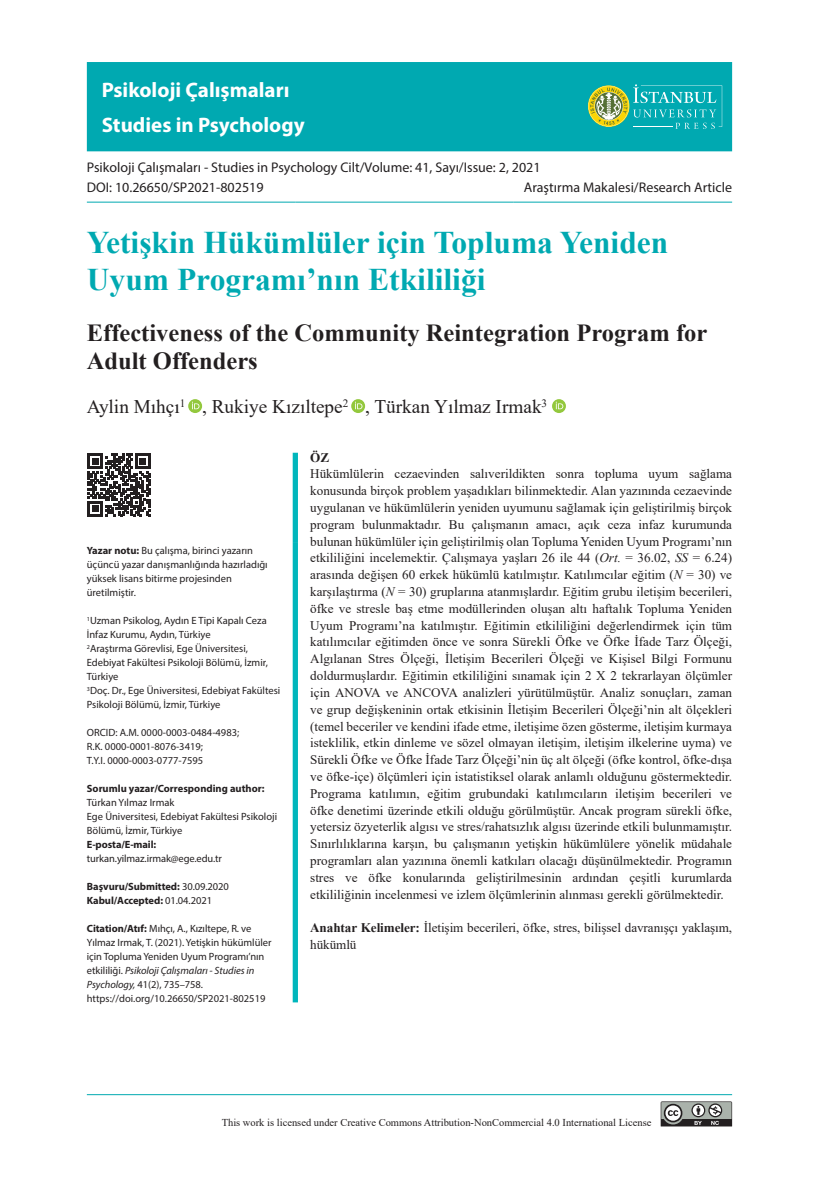
<style>
.page{position:relative;width:819px;height:1191px;background:#fff}
.page>*{position:absolute;margin:0;border:0;box-sizing:border-box;transform-origin:0 0}
.t1{font:700 31.5px/36.8px "Times New Roman";color:#00a9b1}
.t2{font:700 24.5px/28px "Times New Roman";color:#231f20}
.t3{font:700 21px/35px "Myriad Pro";color:#fff}
.t4{font:19.25px "Times New Roman";color:#231f20}
.t5{font:14px/20.5px "Myriad Pro";color:#231f20}
.t6{font:13.12px/16.8px "Times New Roman";letter-spacing:-.005em;color:#231f20;text-align:justify}
.t7{font:700 13.12px "Times New Roman";color:#231f20}
.t8{font:10.5px/14px "Myriad Pro";color:#231f20}
.t9{font:700 10.5px/14px "Myriad Pro";letter-spacing:-.005em;color:#231f20}
.t10{font:10.5px "Times New Roman";color:#231f20}
.s1{font-style:italic}
.s2{font-weight:700}
.s3{font-weight:400}
</style>
<div class="page">
<div style="left:87px;top:62px;width:645px;height:89px;background:#00a9b1"></div>
<hr style="left:87px;top:202px;width:208px;height:1px;background:#00a9b1">
<hr style="left:295px;top:202px;width:218px;height:1px;background:#00a9b1">
<hr style="left:513px;top:202px;width:219px;height:1px;background:#00a9b1">
<div style="left:293px;top:453px;width:5px;height:89px;background:#00b6bc"></div>
<div style="left:293px;top:542px;width:5px;height:460px;background:#00b6bc"></div>
<svg style="left:588px;top:84px;width:134px;height:45px"></svg>
<svg style="left:188px;top:399px;width:14px;height:14px"></svg>
<svg style="left:192px;top:402px;width:7px;height:7px"></svg>
<svg style="left:351px;top:399px;width:14px;height:14px"></svg>
<svg style="left:355px;top:402px;width:7px;height:7px"></svg>
<svg style="left:552px;top:399px;width:14px;height:14px"></svg>
<svg style="left:555px;top:402px;width:8px;height:7px"></svg>
<svg style="left:88px;top:454px;width:62px;height:62px"></svg>
<hr style="left:87px;top:1094px;width:645px;height:1px;background:#00a9b1">
<svg style="left:660px;top:1101px;width:72px;height:25px"></svg>
<h3 class="t3" style="left:102px;top:72px;width:204px">Psikoloji Çalışmaları<br>Studies in Psychology</h3>
<p class="t5" style="left:87px;top:157px;width:455px">Psikoloji Çalışmaları - Studies in Psychology Cilt/Volume: 41, Sayı/Issue: 2, 2021<br>DOI: 10.26650/SP2021-802519</p>
<p class="t5" style="left:524px;top:177px;width:210px">Araştırma Makalesi/Research Article</p>
<h1 class="t1" style="left:87px;top:223px;width:583px">Yetişkin Hükümlüler için Topluma Yeniden<br>Uyum Programı’nın Etkililiği</h1>
<h2 class="t2" style="left:87px;top:318px;width:622px">Effectiveness of the Community Reintegration Program for<br>Adult Offenders</h2>
<h3 class="t4" style="left:87px;top:393px;width:462px">Aylin Mıhçı<sup>1</sup> , Rukiye Kızıltepe<sup>2</sup> , Türkan Yılmaz Irmak<sup>3</sup></h3>
<p class="t7" style="left:310px;top:448px;width:20px">ÖZ</p>
<p class="t6" style="left:310px;top:465px;width:423px">Hükümlülerin cezaevinden salıverildikten sonra topluma uyum sağlama konusunda birçok problem yaşadıkları bilinmektedir. Alan yazınında cezaevinde uygulanan ve hükümlülerin yeniden uyumunu sağlamak için geliştirilmiş birçok program bulunmaktadır. Bu çalışmanın amacı, açık ceza infaz kurumunda bulunan hükümlüler için geliştirilmiş olan Topluma Yeniden Uyum Programı’nın etkililiğini incelemektir. Çalışmaya yaşları 26 ile 44 (<span class="s1">Ort.</span> = 36.02, <span class="s1">SS</span> = 6.24) arasında değişen 60 erkek hükümlü katılmıştır. Katılımcılar eğitim (<span class="s1">N</span> = 30) ve karşılaştırma (<span class="s1">N</span> = 30) gruplarına atanmışlardır. Eğitim grubu iletişim becerileri, öfke ve stresle baş etme modüllerinden oluşan altı haftalık Topluma Yeniden Uyum Programı’na katılmıştır. Eğitimin etkililiğini değerlendirmek için tüm katılımcılar eğitimden önce ve sonra Sürekli Öfke ve Öfke İfade Tarz Ölçeği, Algılanan Stres Ölçeği, İletişim Becerileri Ölçeği ve Kişisel Bilgi Formunu doldurmuşlardır. Eğitimin etkililiğini sınamak için 2 X 2 tekrarlayan ölçümler için ANOVA ve ANCOVA analizleri yürütülmüştür. Analiz sonuçları, zaman ve grup değişkeninin ortak etkisinin İletişim Becerileri Ölçeği’nin alt ölçekleri (temel beceriler ve kendini ifade etme, iletişime özen gösterme, iletişim kurmaya isteklilik, etkin dinleme ve sözel olmayan iletişim, iletişim ilkelerine uyma) ve Sürekli Öfke ve Öfke İfade Tarz Ölçeği’nin üç alt ölçeği (öfke kontrol, öfke-dışa ve öfke-içe) ölçümleri için istatistiksel olarak anlamlı olduğunu göstermektedir.<br>Programa katılımın, eğitim grubundaki katılımcıların iletişim becerileri ve öfke denetimi üzerinde etkili olduğu görülmüştür. Ancak program sürekli öfke, yetersiz özyeterlik algısı ve stres/rahatsızlık algısı üzerinde etkili bulunmamıştır.<br>Sınırlılıklarına karşın, bu çalışmanın yetişkin hükümlülere yönelik müdahale programları alan yazınına önemli katkıları olacağı düşünülmektedir. Programın stres ve öfke konularında geliştirilmesinin ardından çeşitli kurumlarda etkililiğinin incelenmesi ve izlem ölçümlerinin alınması gerekli görülmektedir.</p>
<p class="t6" style="left:310px;top:919px;width:423px"><span class="s2">Anahtar Kelimeler:</span> İletişim becerileri, öfke, stres, bilişsel davranışçı yaklaşım, hükümlü</p>
<p class="t8" style="left:87px;top:543px;width:182px"><span class="s2">Yazar notu:</span> Bu çalışma, birinci yazarın üçüncü yazar danışmanlığında hazırladığı yüksek lisans bitirme projesinden üretilmiştir.</p>
<p class="t8" style="left:87px;top:613px;width:195px"><sup>1</sup>Uzman Psikolog, Aydın E Tipi Kapalı Ceza İnfaz Kurumu, Aydın, Türkiye<br><sup>2</sup>Araştırma Görevlisi, Ege Üniversitesi, Edebiyat Fakültesi Psikoloji Bölümü, İzmir, Türkiye<br><sup>3</sup>Doç. Dr., Ege Üniversitesi, Edebiyat Fakültesi Psikoloji Bölümü, İzmir, Türkiye</p>
<p class="t8" style="left:87px;top:725px;width:154px">ORCID: A.M. 0000-0003-0484-4983;<br>R.K. 0000-0001-8076-3419;<br>T.Y.I. 0000-0003-0777-7595</p>
<p class="t9" style="left:87px;top:781px;width:179px">Sorumlu yazar/Corresponding author:</p>
<p class="t8" style="left:87px;top:795px;width:192px">Türkan Yılmaz Irmak<br>Ege Üniversitesi, Edebiyat Fakültesi Psikoloji<br>Bölümü, İzmir, Türkiye</p>
<p class="t9" style="left:87px;top:837px;width:71px">E-posta/E-mail:</p>
<p class="t8" style="left:87px;top:851px;width:137px">turkan.yilmaz.irmak@ege.edu.tr</p>
<p class="t9" style="left:87px;top:879px;width:144px">Başvuru/Submitted: <span class="s3">30.09.2020<br></span>Kabul/Accepted: <span class="s3">01.04.2021</span></p>
<p class="t8" style="left:87px;top:921px;width:186px"><span class="s2">Citation/Atıf:</span> Mıhçı, A., Kızıltepe, R. ve Yılmaz Irmak, T. (2021). Yetişkin hükümlüler için Topluma Yeniden Uyum Programı’nın etkililiği. <span class="s1">Psikoloji Çalışmaları - Studies in Psychology,</span> 41(2), 735–758. https://doi.org/10.26650/SP2021-802519</p>
<p class="t10" style="left:222px;top:1115px;width:431px">This work is licensed under Creative Commons Attribution-NonCommercial 4.0 International License</p>
</div>
